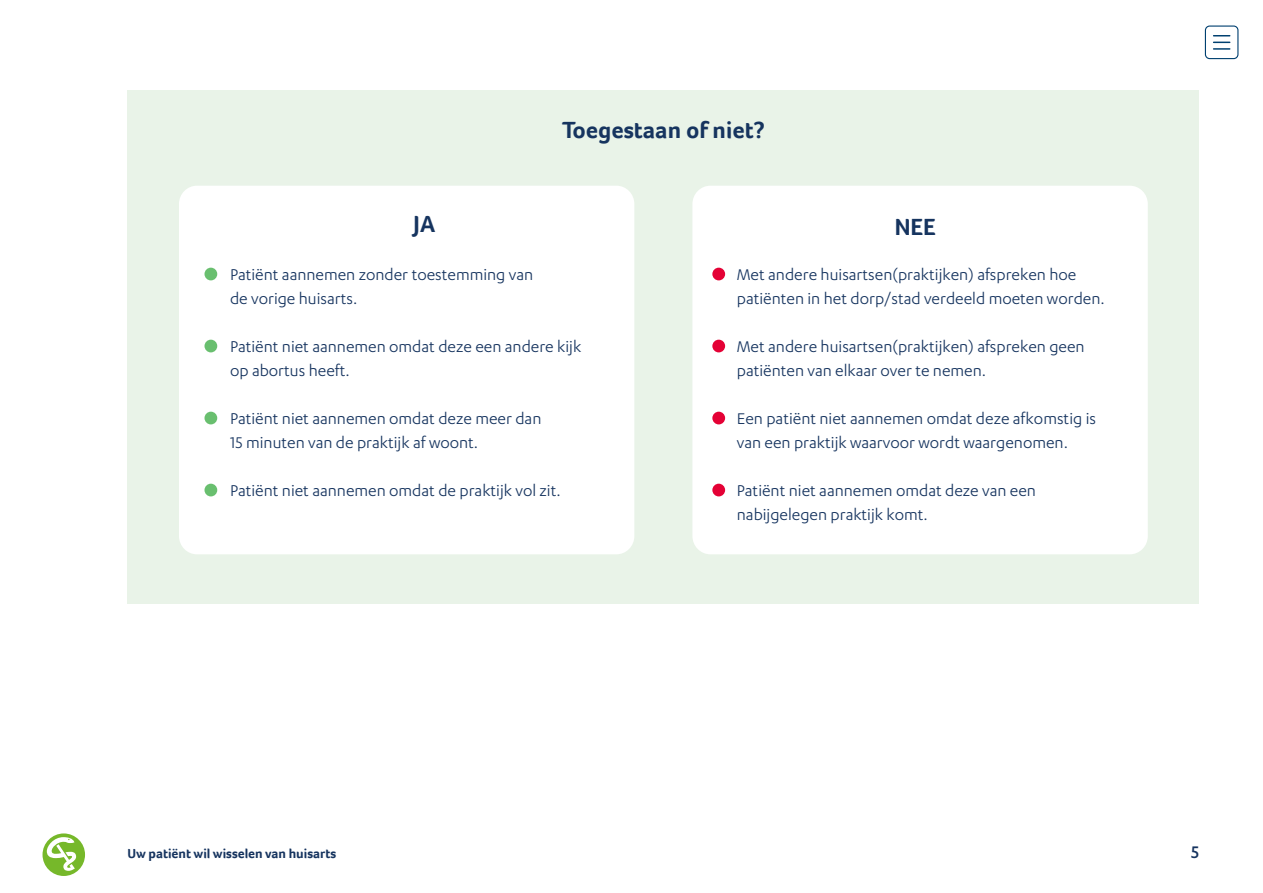
<style>
.page{position:relative;width:1263px;height:893px;background:#fff}
.page>*{position:absolute;margin:0;border:0;box-sizing:border-box;transform-origin:0 0}
.t1{font:700 24px "Foco";color:#16345f}
.t2{font:500 19.5px "Karbon";color:#16345f}
.t3{font:18px/24px "Karbon";color:#16345f}
.t4{font:700 13.5px "Foco";color:#16345f}
</style>
<div class="page">
<svg style="left:43px;top:833px;width:42px;height:43px"></svg>
<svg style="left:1213px;top:35px;width:17px;height:1px"></svg>
<svg style="left:1213px;top:42px;width:17px;height:8px"></svg>
<div style="left:1205px;top:26px;width:33px;height:33px;border:1px solid #004070;border-radius:4px"></div>
<div style="left:128px;top:90px;width:1071px;height:514px;background:#e9f3e8"></div>
<div style="left:179px;top:186px;width:455px;height:368px;background:#fff;border-radius:18px"></div>
<div style="left:692px;top:186px;width:456px;height:368px;background:#fff;border-radius:18px"></div>
<div style="left:204px;top:268px;width:13px;height:12px;background:#69bf6f;border-radius:50%"></div>
<div style="left:204px;top:340px;width:13px;height:12px;background:#69bf6f;border-radius:50%"></div>
<div style="left:204px;top:412px;width:13px;height:12px;background:#69bf6f;border-radius:50%"></div>
<div style="left:204px;top:484px;width:13px;height:12px;background:#69bf6f;border-radius:50%"></div>
<div style="left:712px;top:268px;width:13px;height:12px;background:#e40135;border-radius:50%"></div>
<div style="left:712px;top:340px;width:13px;height:12px;background:#e40135;border-radius:50%"></div>
<div style="left:712px;top:412px;width:13px;height:12px;background:#e40135;border-radius:50%"></div>
<div style="left:712px;top:484px;width:13px;height:12px;background:#e40135;border-radius:50%"></div>
<h1 class="t1" style="left:562px;top:114px;width:204px">Toegestaan of niet?</h1>
<h1 class="t1" style="left:414px;top:208px;width:23px">JA</h1>
<p class="t3" style="left:230px;top:262px;width:305px">Patiënt aannemen zonder toestemming van de vorige huisarts.</p>
<p class="t3" style="left:230px;top:334px;width:353px">Patiënt niet aannemen omdat deze een andere kijk op abortus heeft.</p>
<p class="t3" style="left:230px;top:406px;width:313px">Patiënt niet aannemen omdat deze meer dan<br>15 minuten van de praktijk af woont.</p>
<p class="t3" style="left:230px;top:478px;width:332px">Patiënt niet aannemen omdat de praktijk vol zit.</p>
<h1 class="t1" style="left:895px;top:211px;width:43px">NEE</h1>
<p class="t3" style="left:737px;top:262px;width:369px">Met andere huisartsen(praktijken) afspreken hoe patiënten in het dorp/stad verdeeld moeten worden.</p>
<p class="t3" style="left:737px;top:334px;width:349px">Met andere huisartsen(praktijken) afspreken geen patiënten van elkaar over te nemen.</p>
<p class="t3" style="left:737px;top:406px;width:361px">Een patiënt niet aannemen omdat deze afkomstig is van een praktijk waarvoor wordt waargenomen.</p>
<p class="t3" style="left:737px;top:478px;width:301px">Patiënt niet aannemen omdat deze van een nabijgelegen praktijk komt.</p>
<p class="t4" style="left:128px;top:844px;width:210px">Uw patiënt wil wisselen van huisarts</p>
<p class="t2" style="left:1191px;top:842px;width:10px">5</p>
</div>
